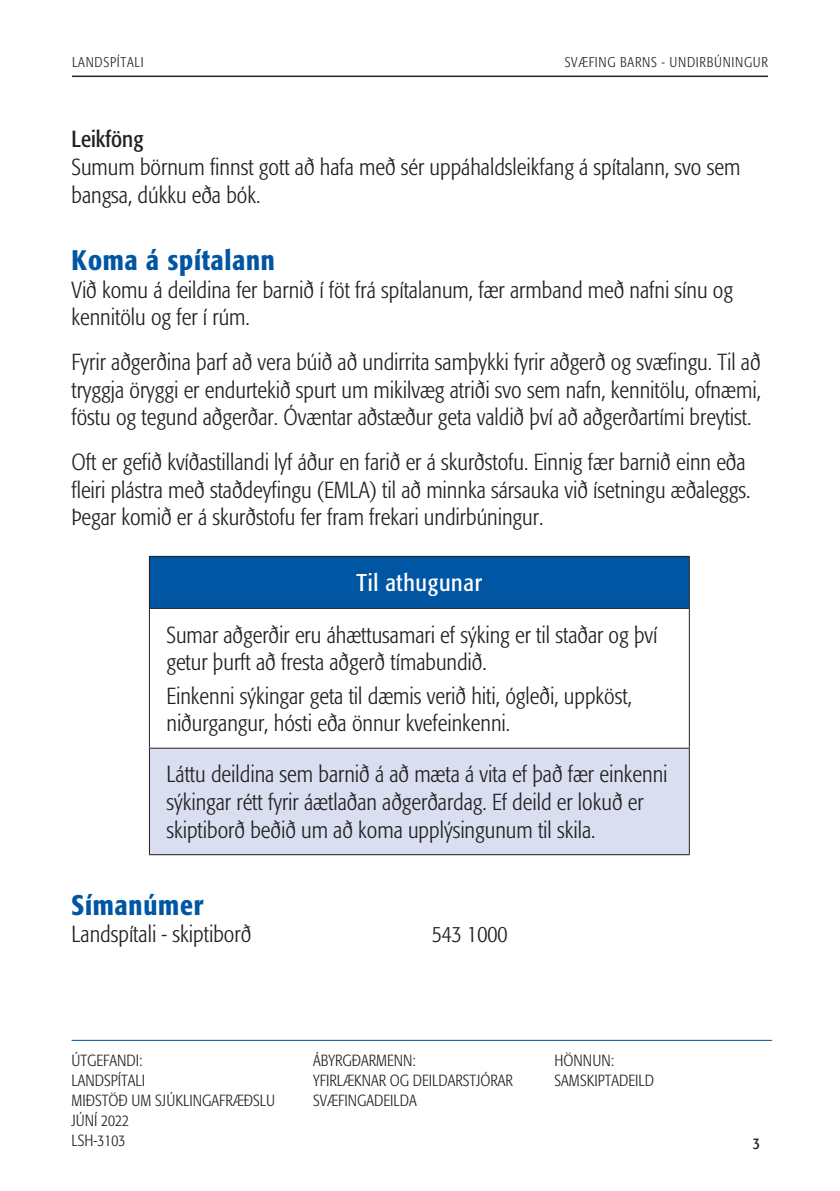
<style>
.page{position:relative;width:840px;height:1191px;background:#fff}
.page>*{position:absolute;margin:0;border:0;box-sizing:border-box;transform-origin:0 0}
.Fyrirsagnir{font:500 condensed 28px "Formata";letter-spacing:.03em;color:#0156a3}
.Millifyrirsagnir{font:condensed 24px "Formata";letter-spacing:.03em;color:#fff}
.Meginmál_formata_lig{font:300 condensed 23px/27.6px "Formata";color:#231f20}
.Milli_millifyrirsagn{font:condensed 23px "Formata";color:#231f20}
.Kreditlisti{font:300 condensed 16px/20px "Formata";color:#231f20}
.t1{font:condensed 16px "Formata";color:#231f20}
.t2{font:300 condensed 14px "Formata";letter-spacing:.05em;color:#231f20}
</style>
<div class="page">
<hr style="left:72px;top:76px;width:695px;height:1px;background:#231f20">
<div style="left:149px;top:556px;width:540px;height:52px;background:#0156a3"></div>
<div style="left:149px;top:748px;width:540px;height:106px;background:#d9dff0"></div>
<hr style="left:149px;top:556px;width:540px;height:1px;background:#231f20">
<hr style="left:149px;top:557px;width:1px;height:51px;background:#231f20">
<hr style="left:688px;top:557px;width:1px;height:51px;background:#231f20">
<hr style="left:149px;top:608px;width:540px;height:1px;background:#231f20">
<hr style="left:149px;top:609px;width:1px;height:138px;background:#231f20">
<hr style="left:688px;top:609px;width:1px;height:138px;background:#231f20">
<hr style="left:149px;top:747px;width:540px;height:1px;background:#231f20">
<hr style="left:149px;top:748px;width:1px;height:106px;background:#231f20">
<hr style="left:688px;top:748px;width:1px;height:106px;background:#231f20">
<hr style="left:149px;top:854px;width:540px;height:1px;background:#231f20">
<hr style="left:71px;top:1039px;width:700px;height:1px;background:#01529b">
<p class="t2" style="left:72px;top:54px;width:73px">LANDSPÍTALI</p>
<p class="t2" style="left:564px;top:54px;width:204px">SVÆFING BARNS - UNDIRBÚNINGUR</p>
<p class="Milli_millifyrirsagn" style="left:71px;top:126px;width:73px">Leikföng</p>
<p class="Meginmál_formata_lig" style="left:71px;top:153px;width:670px">Sumum börnum finnst gott að hafa með sér uppáhaldsleikfang á spítalann, svo sem bangsa, dúkku eða bók.</p>
<p class="Fyrirsagnir" style="left:71px;top:243px;width:205px">Koma á spítalann</p>
<p class="Meginmál_formata_lig" style="left:71px;top:276px;width:662px">Við komu á deildina fer barnið í föt frá spítalanum, fær armband með nafni sínu og kennitölu og fer í rúm.</p>
<p class="Meginmál_formata_lig" style="left:71px;top:348px;width:690px;text-align:justify">Fyrir aðgerðina þarf að vera búið að undirrita samþykki fyrir aðgerð og svæfingu. Til að tryggja öryggi er endurtekið spurt um mikilvæg atriði svo sem nafn, kennitölu, ofnæmi, föstu og tegund aðgerðar. Óvæntar aðstæður geta valdið því að aðgerðartími breytist.</p>
<p class="Meginmál_formata_lig" style="left:71px;top:448px;width:680px">Oft er gefið kvíðastillandi lyf áður en farið er á skurðstofu. Einnig fær barnið einn eða fleiri plástra með staðdeyfingu (EMLA) til að minnka sársauka við ísetningu æðaleggs.<br>Þegar komið er á skurðstofu fer fram frekari undirbúningur.</p>
<p class="Millifyrirsagnir" style="left:356px;top:569px;width:127px">Til athugunar</p>
<p class="Meginmál_formata_lig" style="left:166px;top:621px;width:492px">Sumar aðgerðir eru áhættusamari ef sýking er til staðar og því getur þurft að fresta aðgerð tímabundið.</p>
<p class="Meginmál_formata_lig" style="left:166px;top:682px;width:467px">Einkenni sýkingar geta til dæmis verið hiti, ógleði, uppköst, niðurgangur, hósti eða önnur kvefeinkenni.</p>
<p class="Meginmál_formata_lig" style="left:166px;top:761px;width:502px">Láttu deildina sem barnið á að mæta á vita ef það fær einkenni sýkingar rétt fyrir áætlaðan aðgerðardag. Ef deild er lokuð er skiptiborð beðið um að koma upplýsingunum til skila.</p>
<p class="Fyrirsagnir" style="left:71px;top:888px;width:134px">Símanúmer</p>
<p class="Meginmál_formata_lig" style="left:71px;top:921px;width:181px">Landspítali - skiptiborð</p>
<p class="Meginmál_formata_lig" style="left:431px;top:921px;width:77px">543 1000</p>
<p class="Kreditlisti" style="left:71px;top:1051px;width:72px">ÚTGEFANDI:</p>
<p class="Kreditlisti" style="left:71px;top:1071px;width:75px">LANDSPÍTALI</p>
<p class="Kreditlisti" style="left:71px;top:1091px;width:205px">MIÐSTÖÐ UM SJÚKLINGAFRÆÐSLU<br>JÚNÍ 2022<br>LSH-3103</p>
<p class="Kreditlisti" style="left:313px;top:1051px;width:104px">ÁBYRGÐARMENN:</p>
<p class="Kreditlisti" style="left:313px;top:1071px;width:201px">YFIRLÆKNAR OG DEILDARSTJÓRAR<br>SVÆFINGADEILDA</p>
<p class="Kreditlisti" style="left:554px;top:1051px;width:61px">HÖNNUN:</p>
<p class="Kreditlisti" style="left:554px;top:1071px;width:101px">SAMSKIPTADEILD</p>
<p class="t1" style="left:752px;top:1133px;width:9px">3</p>
</div>
